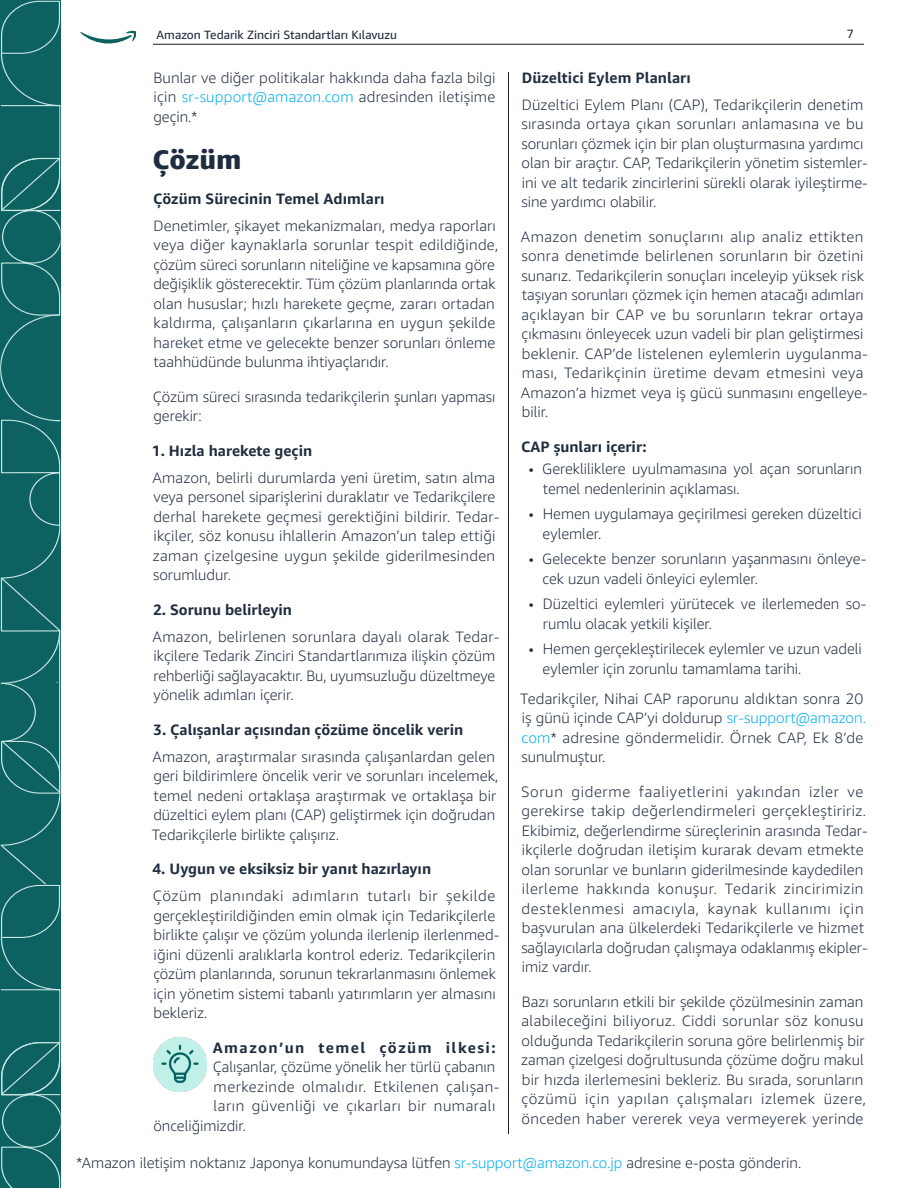
<style>
.page{position:relative;width:918px;height:1188px;background:#fff}
.page>*{position:absolute;margin:0;border:0;box-sizing:border-box;transform-origin:0 0}
.Main-Page-Title{font:800 27px "Amazon Ember Display";color:#202d3e}
.Body_Text-smaller_SCS{font:300 15px/19.5px "Amazon Ember";letter-spacing:.005em;color:#202d3e}
.Body_Text-smaller_SCS-bold_no_toc{font:700 15px "Amazon Ember";color:#202d3e}
.Body_Text-smaller_SCS-bold{font:700 15px "Amazon Ember";letter-spacing:.005em;color:#202d3e}
.Body_Text-smaller_SCS-2{font:300 15px "Amazon Ember";letter-spacing:.03em;color:#202d3e}
.Body_Text-smaller_SCS-3{font:300 15px "Amazon Ember";letter-spacing:.035em;color:#202d3e}
.Body_Text-smaller_SCS-4{font:700 15px "Amazon Ember";letter-spacing:.095em;color:#202d3e}
.t1{font:12px "Amazon Ember";color:#202d3e}
.s1{color:#00aeef}
</style>
<div class="page">
<div style="left:0;top:794px;width:60px;height:50px;background:#0d6161"></div>
<svg style="left:0;top:0;width:60px;height:794px;background:#176868"></svg>
<svg style="left:0;top:844px;width:60px;height:344px;background:#156766"></svg>
<svg style="left:80px;top:31px;width:56px;height:12px"></svg>
<hr style="left:153px;top:44px;width:711px;height:1px;background:#231f20">
<hr style="left:508px;top:72px;width:1px;height:1062px;background:#231f20">
<img style="left:153px;top:1037px;width:54px;height:54px">
<p class="t1" style="left:157px;top:28px;width:242px">Amazon Tedarik Zinciri Standartları Kılavuzu</p>
<p class="t1" style="left:847px;top:26px;width:9px">7</p>
<p class="Body_Text-smaller_SCS" style="left:153px;top:68px;width:343px;text-align:justify">Bunlar ve diğer politikalar hakkında daha fazla bilgi için <span class="s1">sr-support@amazon.com</span> adresinden iletişime geçin.*</p>
<p class="Main-Page-Title" style="left:153px;top:143px;width:90px">Çözüm</p>
<p class="Body_Text-smaller_SCS-bold" style="left:153px;top:189px;width:233px">Çözüm Sürecinin Temel Adımları</p>
<p class="Body_Text-smaller_SCS" style="left:153px;top:216px;width:346px">Denetimler, şikayet mekanizmaları, medya raporları veya diğer kaynaklarla sorunlar tespit edildiğinde, çözüm süreci sorunların niteliğine ve kapsamına göre değişiklik gösterecektir. Tüm çözüm planlarında ortak olan hususlar; hızlı harekete geçme, zararı ortadan kaldırma, çalışanların çıkarlarına en uygun şekilde hareket etme ve gelecekte benzer sorunları önleme taahhüdünde bulunma ihtiyaçlarıdır.</p>
<p class="Body_Text-smaller_SCS" style="left:153px;top:387px;width:344px">Çözüm süreci sırasında tedarikçilerin şunları yapması gerekir:</p>
<p class="Body_Text-smaller_SCS-bold_no_toc" style="left:152px;top:441px;width:162px">1. Hızla harekete geçin</p>
<p class="Body_Text-smaller_SCS" style="left:153px;top:468px;width:348px">Amazon, belirli durumlarda yeni üretim, satın alma veya personel siparişlerini duraklatır ve Tedarikçilere derhal harekete geçmesi gerektiğini bildirir. Tedar&shy;ikçiler, söz konusu ihlallerin Amazon’un talep ettiği zaman çizelgesine uygun şekilde giderilmesinden sorumludur.</p>
<p class="Body_Text-smaller_SCS-bold_no_toc" style="left:153px;top:600px;width:141px">2. Sorunu belirleyin</p>
<p class="Body_Text-smaller_SCS" style="left:153px;top:627px;width:348px">Amazon, belirlenen sorunlara dayalı olarak Tedar&shy;ikçilere Tedarik Zinciri Standartlarımıza ilişkin çözüm rehberliği sağlayacaktır. Bu, uyumsuzluğu düzeltmeye yönelik adımları içerir.</p>
<p class="Body_Text-smaller_SCS-bold_no_toc" style="left:153px;top:720px;width:312px">3. Çalışanlar açısından çözüme öncelik verin</p>
<p class="Body_Text-smaller_SCS" style="left:152px;top:747px;width:348px">Amazon, araştırmalar sırasında çalışanlardan gelen geri bildirimlere öncelik verir ve sorunları incelemek, temel nedeni ortaklaşa araştırmak ve ortaklaşa bir düzeltici eylem planı (CAP) geliştirmek için doğrudan Tedarikçilerle birlikte çalışırız.</p>
<p class="Body_Text-smaller_SCS-bold_no_toc" style="left:153px;top:860px;width:280px">4. Uygun ve eksiksiz bir yanıt hazırlayın</p>
<p class="Body_Text-smaller_SCS" style="left:153px;top:886px;width:348px">Çözüm planındaki adımların tutarlı bir şekilde gerçekleştirildiğinden emin olmak için Tedarikçilerle birlikte çalışır ve çözüm yolunda ilerlenip ilerlenmed&shy;iğini düzenli aralıklarla kontrol ederiz. Tedarikçilerin çözüm planlarında, sorunun tekrarlanmasını önlemek için yönetim sistemi tabanlı yatırımların yer almasını bekleriz.</p>
<p class="Body_Text-smaller_SCS-4" style="left:213px;top:1038px;width:284px">Amazon’un temel çözüm ilkesi:</p>
<p class="Body_Text-smaller_SCS" style="left:213px;top:1057px;width:284px">Çalışanlar, çözüme yönelik her türlü çabanın</p>
<p class="Body_Text-smaller_SCS-2" style="left:214px;top:1077px;width:288px">merkezinde olmalıdır. Etkilenen çalışan-</p>
<p class="Body_Text-smaller_SCS-3" style="left:214px;top:1097px;width:283px">ların güvenliği ve çıkarları bir numaralı</p>
<p class="Body_Text-smaller_SCS" style="left:153px;top:1116px;width:94px">önceliğimizdir.</p>
<p class="Body_Text-smaller_SCS-bold" style="left:522px;top:68px;width:170px">Düzeltici Eylem Planları</p>
<p class="Body_Text-smaller_SCS" style="left:521px;top:95px;width:348px">Düzeltici Eylem Planı (CAP), Tedarikçilerin denetim sırasında ortaya çıkan sorunları anlamasına ve bu sorunları çözmek için bir plan oluşturmasına yardımcı olan bir araçtır. CAP, Tedarikçilerin yönetim sistemler&shy;ini ve alt tedarik zincirlerini sürekli olarak iyileştirme&shy;sine yardımcı olabilir.</p>
<p class="Body_Text-smaller_SCS" style="left:521px;top:227px;width:348px">Amazon denetim sonuçlarını alıp analiz ettikten sonra denetimde belirlenen sorunların bir özetini sunarız. Tedarikçilerin sonuçları inceleyip yüksek risk taşıyan sorunları çözmek için hemen atacağı adımları açıklayan bir CAP ve bu sorunların tekrar ortaya çıkmasını önleyecek uzun vadeli bir plan geliştirmesi beklenir. CAP’de listelenen eylemlerin uygulanma&shy;ması, Tedarikçinin üretime devam etmesini veya Amazon’a hizmet veya iş gücü sunmasını engelleye&shy;bilir.</p>
<p class="Body_Text-smaller_SCS-bold_no_toc" style="left:521px;top:437px;width:127px">CAP şunları içerir:</p>
<p class="Body_Text-smaller_SCS" style="left:543px;top:459px;width:321px;text-indent:-14px">• Gerekliliklere uyulmamasına yol açan sorunların temel nedenlerinin açıklaması.</p>
<p class="Body_Text-smaller_SCS" style="left:543px;top:504px;width:321px;text-indent:-14px">• Hemen uygulamaya geçirilmesi gereken düzeltici eylemler.</p>
<p class="Body_Text-smaller_SCS" style="left:543px;top:549px;width:325px;text-indent:-14px">• Gelecekte benzer sorunların yaşanmasını önleye&shy;cek uzun vadeli önleyici eylemler.</p>
<p class="Body_Text-smaller_SCS" style="left:543px;top:594px;width:325px;text-indent:-14px">• Düzeltici eylemleri yürütecek ve ilerlemeden so&shy;rumlu olacak yetkili kişiler.</p>
<p class="Body_Text-smaller_SCS" style="left:543px;top:639px;width:321px;text-indent:-14px">• Hemen gerçekleştirilecek eylemler ve uzun vadeli eylemler için zorunlu tamamlama tarihi.</p>
<p class="Body_Text-smaller_SCS" style="left:520px;top:689px;width:347px">Tedarikçiler, Nihai CAP raporunu aldıktan sonra 20 iş günü içinde CAP’yi doldurup <span class="s1">sr-support@amazon. com</span>* adresine göndermelidir. Örnek CAP, Ek 8’de sunulmuştur.</p>
<p class="Body_Text-smaller_SCS" style="left:521px;top:782px;width:348px">Sorun giderme faaliyetlerini yakından izler ve gerekirse takip değerlendirmeleri gerçekleştiririz.<br>Ekibimiz, değerlendirme süreçlerinin arasında Tedar&shy;ikçilerle doğrudan iletişim kurarak devam etmekte olan sorunlar ve bunların giderilmesinde kaydedilen ilerleme hakkında konuşur. Tedarik zincirimizin desteklenmesi amacıyla, kaynak kullanımı için başvurulan ana ülkelerdeki Tedarikçilerle ve hizmet sağlayıcılarla doğrudan çalışmaya odaklanmış ekipler&shy;imiz vardır.</p>
<p class="Body_Text-smaller_SCS" style="left:521px;top:992px;width:346px">Bazı sorunların etkili bir şekilde çözülmesinin zaman alabileceğini biliyoruz. Ciddi sorunlar söz konusu olduğunda Tedarikçilerin soruna göre belirlenmiş bir zaman çizelgesi doğrultusunda çözüme doğru makul bir hızda ilerlemesini bekleriz. Bu sırada, sorunların çözümü için yapılan çalışmaları izlemek üzere, önceden haber vererek veya vermeyerek yerinde</p>
<p class="Body_Text-smaller_SCS" style="left:76px;top:1153px;width:726px">*Amazon iletişim noktanız Japonya konumundaysa lütfen <span class="s1">sr-support@amazon.co.jp</span> adresine e-posta gönderin.</p>
</div>
